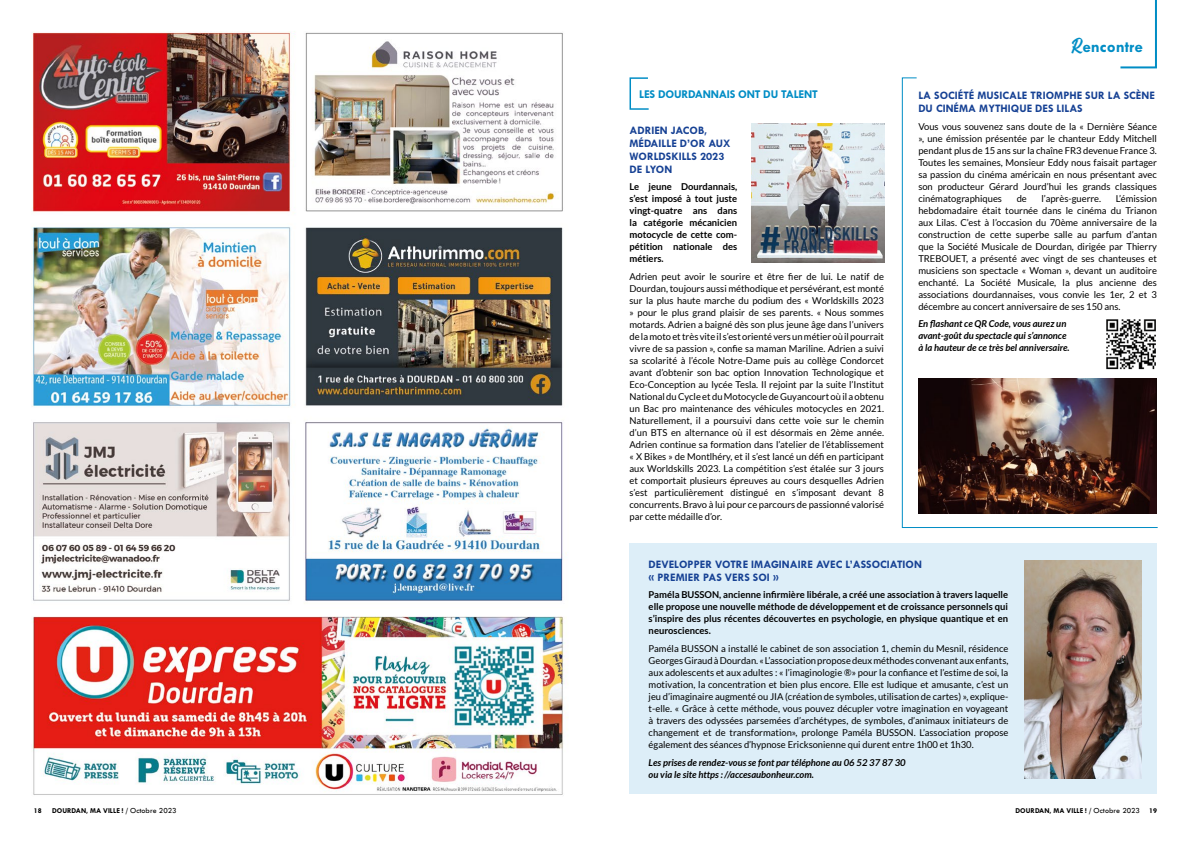
<style>
.page{position:relative;width:1191px;height:842px;background:#fff}
.page>*{position:absolute;margin:0;border:0;box-sizing:border-box;transform-origin:0 0}
.t1{font:700 17px "Tw Cen MT Std";color:#008dc5}
.t2{font:700 12px "Tw Cen MT Std";letter-spacing:-.02em;color:#008dc5}
.t3{font:700 11.5px/13px "Tw Cen MT Std";color:#164194}
.t4{font:9.5px/12px "Lato";color:#000;text-align:justify}
.t5{font:700 9.5px/12px "Lato";color:#000;text-align:justify}
.t6{font:italic 700 9.5px/12px "Lato";color:#000}
.t7{font:700 7.5px "Tw Cen MT Std";color:#000}
.s1{font-family:"Billion Dreams";font-weight:400;font-size:19px}
.s2{font-weight:400;font-size:8px}
</style>
<div class="page">
<img style="left:31px;top:31px;width:533px;height:764px">
<div style="left:629px;top:543px;width:528px;height:251px;background:#ddeef8"></div>
<svg style="left:1120px;top:0;width:37px;height:69px"></svg>
<svg style="left:629px;top:77px;width:20px;height:33px"></svg>
<img style="left:751px;top:124px;width:133px;height:139px">
<svg style="left:901px;top:77px;width:257px;height:451px"></svg>
<img style="left:918px;top:378px;width:239px;height:135px">
<img style="left:1103px;top:316px;width:52px;height:55px">
<img style="left:1025px;top:560px;width:116px;height:218px">
<h1 class="t1" style="left:1071px;top:38px;width:73px"><span class="s1">R</span>encontre</h1>
<p class="t2" style="left:639px;top:87px;width:180px">LES DOURDANNAIS ONT DU TALENT</p>
<p class="t3" style="left:918px;top:89px;width:238px">LA SOCIÉTÉ MUSICALE TRIOMPHE SUR LA SCÈNE<br>DU CINÉMA MYTHIQUE DES LILAS</p>
<p class="t4" style="left:918px;top:120px;width:240px">Vous vous souvenez sans doute de la « Dernière Séance », une émission présentée par le chanteur Eddy Mitchell pendant plus de 15 ans sur la chaîne FR3 devenue France 3.<br>Toutes les semaines, Monsieur Eddy nous faisait partager sa passion du cinéma américain en nous présentant avec son producteur Gérard Jourd’hui les grands classiques cinématographiques</p>
<p class="t3" style="left:629px;top:123px;width:103px">ADRIEN JACOB,<br>MÉDAILLE D’OR AUX<br>WORLDSKILLS 2023<br>DE LYON</p>
<p class="t5" style="left:629px;top:181px;width:109px">Le jeune Dourdannais, s’est imposé à tout juste vingt-quatre ans dans la catégorie mécanicien motocycle de cette com&shy;pétition nationale des métiers.</p>
<p class="t4" style="left:629px;top:270px;width:256px">Adrien peut avoir le sourire et être fier de lui. Le natif de Dourdan, toujours aussi méthodique et persévérant, est monté sur la plus haute marche du podium des « Worldskills 2023 » pour le plus grand plaisir de ses parents. « Nous sommes motards. Adrien a baigné dès son plus jeune âge dans l’univers de la moto et très vite il s’est orienté vers un métier où il pourrait vivre de sa passion », confie sa maman Mariline. Adrien a suivi sa scolarité à l’école Notre-Dame puis au collège Condorcet avant d’obtenir son bac option Innovation Technologique et Eco-Conception au lycée Tesla. Il rejoint par la suite l’Institut National du Cycle et du Motocycle de Guyancourt où il a obtenu un Bac pro maintenance des véhicules motocycles en 2021.<br>Naturellement, il a poursuivi dans cette voie sur le chemin d’un BTS en alternance où il est désormais en 2ème année.<br>Adrien continue sa formation dans l’atelier de l’établissement « X Bikes » de Montlhéry, et il s’est lancé un défi en participant aux Worldskills 2023. La compétition s’est étalée sur 3 jours et comportait plusieurs épreuves au cours desquelles Adrien s’est particulièrement distingué en s’imposant devant 8 concurrents. Bravo à lui pour ce parcours de passionné valorisé par cette médaille d’or.</p>
<p class="t3" style="left:648px;top:557px;width:275px">DEVELOPPER VOTRE IMAGINAIRE AVEC L’ASSOCIATION « PREMIER PAS VERS SOI »</p>
<p class="t5" style="left:648px;top:589px;width:361px">Paméla BUSSON, ancienne infirmière libérale, a créé une association à travers laquelle elle propose une nouvelle méthode de développement et de croissance personnels qui s’inspire des plus récentes découvertes en psychologie, en physique quantique et en neurosciences.</p>
<p class="t4" style="left:648px;top:642px;width:361px">Paméla BUSSON a installé le cabinet de son association 1, chemin du Mesnil, résidence Georges Giraud à Dourdan. « L’association propose deux méthodes convenant aux enfants, aux adolescents et aux adultes : « l’imaginologie ®» pour la confiance et l’estime de soi, la motivation, la concentration et bien plus encore. Elle est ludique et amusante, c’est un jeu d’imaginaire augmenté ou JIA (création de symboles, utilisation de cartes) », explique&shy;t-elle. « Grâce à cette méthode, vous pouvez décupler votre imagination en voyageant à travers des odyssées parsemées d’archétypes, de symboles, d’animaux initiateurs de changement et de transformation», prolonge Paméla BUSSON. L’association propose également des séances d’hypnose Ericksonienne qui durent entre 1h00 et 1h30.</p>
<p class="t6" style="left:648px;top:756px;width:258px">Les prises de rendez-vous se font par téléphone au 06 52 37 87 30 ou via le site https : //accesaubonheur.com.</p>
<p class="t4" style="left:918px;top:192px;width:240px;text-indent:197px">L’émission hebdomadaire était tournée dans le cinéma du Trianon aux Lilas. C’est à l’occasion du 70ème anniversaire de la construction de cette superbe salle au parfum d’antan que la Société Musicale de Dourdan, dirigée par Thierry TREBOUET, a présenté avec vingt de ses chanteuses et musiciens son spectacle « Woman », devant un auditoire enchanté. La Société Musicale, la plus ancienne des associations dourdannaises, vous convie les 1er, 2 et 3 décembre au concert anniversaire de ses 150 ans.</p>
<p class="t6" style="left:918px;top:318px;width:153px">En flashant ce QR Code, vous aurez un avant-goût du spectacle qui s’annonce à la hauteur de ce très bel anniversaire.</p>
<p class="t4" style="left:1016px;top:192px;width:12px">de</p>
<p class="t4" style="left:1041px;top:192px;width:61px">l’après-guerre.</p>
<p class="t7" style="left:34px;top:807px;width:9px">18</p>
<p class="t7" style="left:52px;top:807px;width:126px">DOURDAN, MA VILLE ! / <span class="s2">Octobre 2023</span></p>
<p class="t7" style="left:1015px;top:807px;width:143px">DOURDAN, MA VILLE ! / <span class="s2">Octobre 2023</span> 19</p>
</div>
